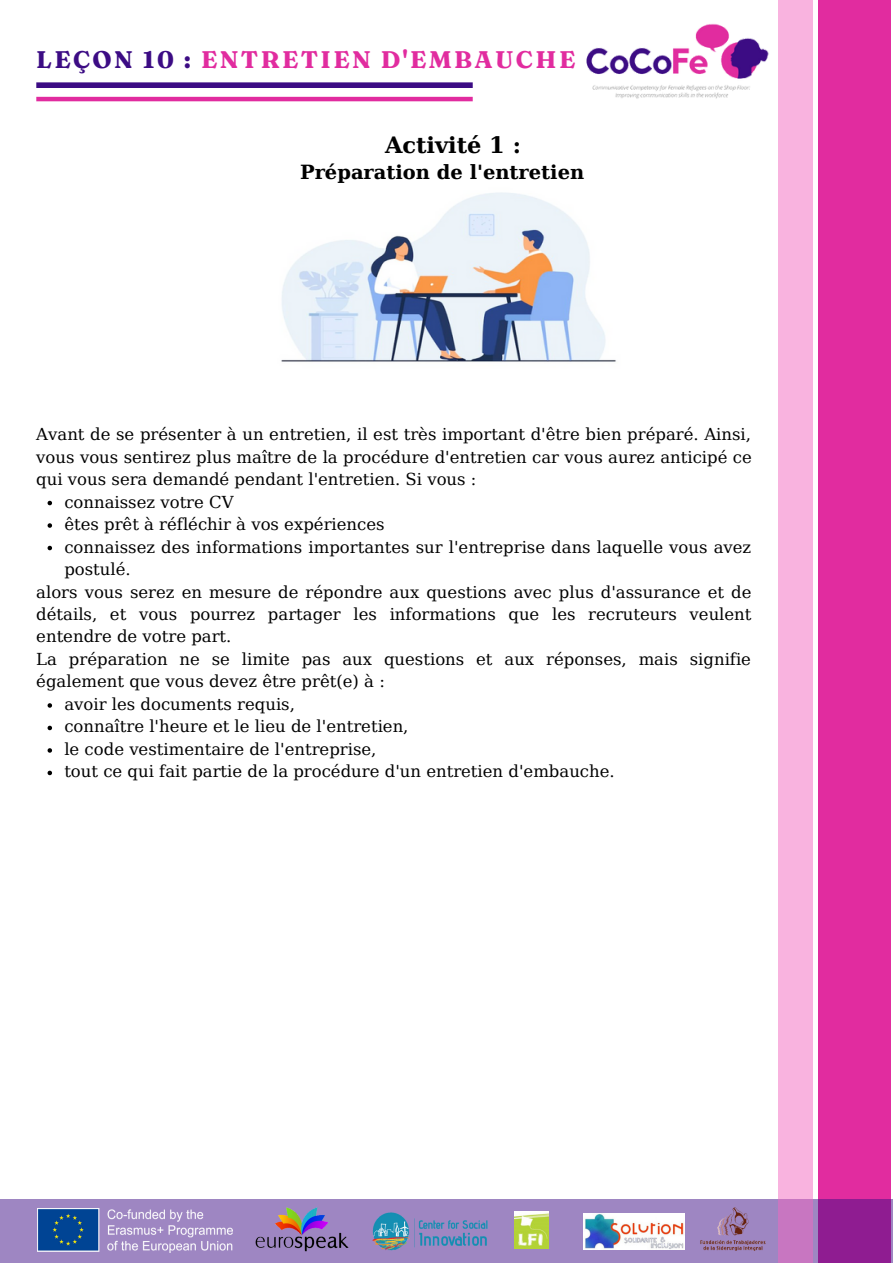
<style>
.page{position:relative;width:893px;height:1264px;background:#fff}
.page>*{position:absolute;margin:0;border:0;box-sizing:border-box;transform-origin:0 0}
.t1{font:700 24px "Fraunces 9 pt";letter-spacing:.1em;color:#e12c9f}
.t2{font:700 22.5px "DejaVu Serif";color:#000}
.t3{font:700 19.5px "DejaVu Serif";color:#000}
.t4{font:16.5px/22.5px "DejaVu Serif";color:#000}
.s1{color:#3c0c84}
</style>
<div class="page">
<svg style="left:48px;top:501px;width:4px;height:4px"></svg>
<svg style="left:48px;top:523px;width:4px;height:5px"></svg>
<svg style="left:48px;top:546px;width:4px;height:4px"></svg>
<svg style="left:48px;top:703px;width:4px;height:4px"></svg>
<svg style="left:48px;top:725px;width:4px;height:5px"></svg>
<svg style="left:48px;top:748px;width:4px;height:4px"></svg>
<svg style="left:48px;top:770px;width:4px;height:5px"></svg>
<img style="left:281px;top:192px;width:335px;height:170px">
<img style="left:586px;top:23px;width:183px;height:76px">
<div style="left:36px;top:82px;width:436px;height:6px;background:#3c0c84"></div>
<hr style="left:36px;top:97px;width:436px;height:4px;background:#e12c9f">
<div style="left:818px;top:0;width:72px;height:1262px;background:#e12c9f"></div>
<svg style="left:0;top:1198px;width:892px;height:63px;background:#9f78bb"></svg>
<div style="left:777px;top:0;width:35px;height:1262px;background:#f9b3df"></div>
<img style="left:38px;top:1208px;width:194px;height:44px">
<img style="left:697px;top:1205px;width:71px;height:47px">
<img style="left:360px;top:1208px;width:138px;height:44px">
<img style="left:254px;top:1205px;width:94px;height:47px">
<img style="left:514px;top:1211px;width:34px;height:37px">
<img style="left:583px;top:1213px;width:101px;height:36px">
<h1 class="t1" style="left:36px;top:44px;width:540px"><span class="s1">LEÇON 10 :</span> ENTRETIEN D'EMBAUCHE</h1>
<h2 class="t2" style="left:385px;top:132px;width:137px">Activité 1 :</h2>
<p class="t3" style="left:300px;top:160px;width:286px">Préparation de l'entretien</p>
<p class="t4" style="left:36px;top:423px;width:717px;text-align:justify">Avant de se présenter à un entretien, il est très important d'être bien préparé. Ainsi, vous vous sentirez plus maître de la procédure d'entretien car vous aurez anticipé ce qui vous sera demandé pendant l'entretien. Si vous :</p>
<p class="t4" style="left:64px;top:490px;width:688px">connaissez votre CV<br>êtes prêt à réfléchir à vos expériences<br>connaissez des informations importantes sur l'entreprise dans laquelle vous avez postulé.</p>
<p class="t4" style="left:36px;top:580px;width:716px">alors vous serez en mesure de répondre aux questions avec plus d'assurance et de détails, et vous pourrez partager les informations que les recruteurs veulent entendre de votre part.<br>La préparation ne se limite pas aux questions et aux réponses, mais signifie également que vous devez être prêt(e) à :</p>
<p class="t4" style="left:64px;top:693px;width:552px">avoir les documents requis,<br>connaître l'heure et le lieu de l'entretien,<br>le code vestimentaire de l'entreprise,<br>tout ce qui fait partie de la procédure d'un entretien d'embauche.</p>
</div>
